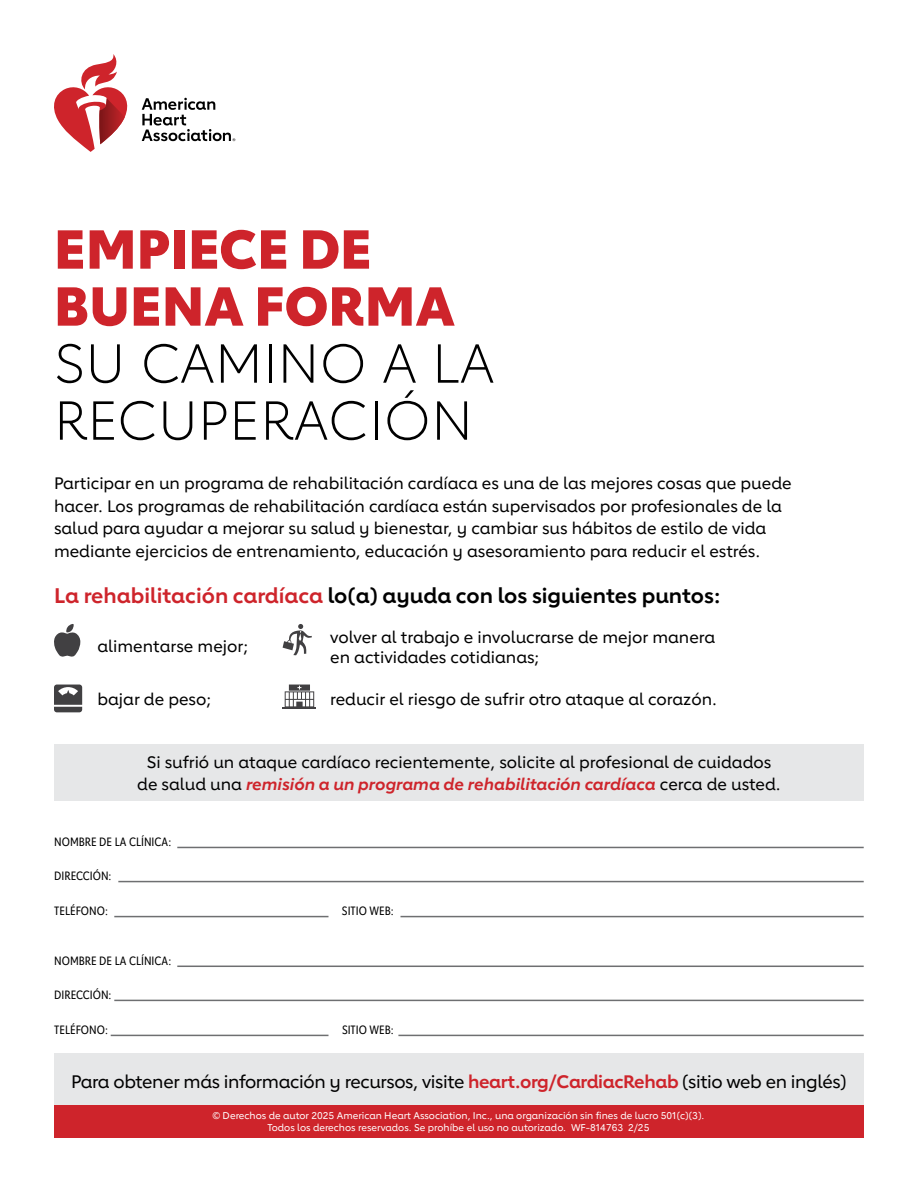
<style>
.page{position:relative;width:918px;height:1188px;background:#fff}
.page>*{position:absolute;margin:0;border:0;box-sizing:border-box;transform-origin:0 0}
.t1{font:300 54px/57px "Lub Dub";color:#000}
.t2{font:800 54px/57px "Lub Dub";color:#ce242b}
.t3{font:700 21px "Lub Dub";color:#000}
.Body{font:500 18px "Lub Dub";letter-spacing:-.02em;color:#000}
.Body-2{font:500 16.5px/22.5px "Lub Dub";color:#000}
.t4{font:12px "Lub Dub Condensed";color:#000}
.t5{font:500 9.75px/11.7px "Lub Dub";color:#fff;text-align:center}
.s1{color:#ce242b}
.s2{font-weight:700;font-style:italic;color:#ce242b}
.s3{font-weight:700;color:#ce242b}
</style>
<div class="page">
<div style="left:54px;top:744px;width:810px;height:57px;background:#e6e7e8"></div>
<div style="left:54px;top:1053px;width:810px;height:57px;background:#e6e7e8"></div>
<div style="left:54px;top:1105px;width:810px;height:33px;background:#ce242b"></div>
<svg style="left:54px;top:624px;width:26px;height:33px"></svg>
<svg style="left:54px;top:685px;width:28px;height:27px"></svg>
<svg style="left:283px;top:624px;width:29px;height:31px"></svg>
<hr style="left:283px;top:708px;width:33px;height:1px;background:#414042">
<svg style="left:285px;top:685px;width:29px;height:22px"></svg>
<svg style="left:142px;top:98px;width:93px;height:43px"></svg>
<svg style="left:54px;top:54px;width:74px;height:98px"></svg>
<hr style="left:177px;top:847px;width:687px;height:1px;background:#6e6f71">
<hr style="left:177px;top:966px;width:687px;height:1px;background:#6e6f71">
<hr style="left:114px;top:916px;width:214px;height:1px;background:#6e6f71">
<hr style="left:111px;top:1035px;width:217px;height:1px;background:#6e6f71">
<hr style="left:400px;top:916px;width:464px;height:1px;background:#6e6f71">
<hr style="left:398px;top:1035px;width:466px;height:1px;background:#6e6f71">
<hr style="left:118px;top:881px;width:746px;height:1px;background:#6e6f71">
<hr style="left:114px;top:1000px;width:750px;height:1px;background:#6e6f71">
<p class="t2" style="left:54px;top:220px;width:403px">EMPIECE DE<br>BUENA FORMA</p>
<p class="t1" style="left:54px;top:335px;width:442px">SU CAMINO A LA<br>RECUPERACIÓN</p>
<p class="Body-2" style="left:54px;top:472px;width:739px">Participar en un programa de rehabilitación cardíaca es una de las mejores cosas que puede hacer. Los programas de rehabilitación cardíaca están supervisados por profesionales de la salud para ayudar a mejorar su salud y bienestar, y cambiar sus hábitos de estilo de vida mediante ejercicios de entrenamiento, educación y asesoramiento para reducir el estrés.</p>
<p class="t3" style="left:54px;top:583px;width:668px"><span class="s1">La rehabilitación cardíaca</span> lo(a) ayuda con los siguientes puntos:</p>
<p class="Body-2" style="left:330px;top:627px;width:386px;line-height:19.5px">volver al trabajo e involucrarse de mejor manera en actividades cotidianas;</p>
<p class="Body-2" style="left:98px;top:635px;width:152px">alimentarse mejor;</p>
<p class="Body-2" style="left:98px;top:687px;width:115px">bajar de peso;</p>
<p class="Body-2" style="left:330px;top:687px;width:388px">reducir el riesgo de sufrir otro ataque al corazón.</p>
<p class="Body-2" style="left:137px;top:750px;width:645px;text-align:center">Si sufrió un ataque cardíaco recientemente, solicite al profesional de cuidados de salud una <span class="s2">remisión a un programa de rehabilitación cardíaca</span> cerca de usted.</p>
<p class="t4" style="left:54px;top:834px;width:119px">NOMBRE DE LA CLÍNICA:</p>
<p class="t4" style="left:54px;top:869px;width:59px">DIRECCIÓN:</p>
<p class="t4" style="left:54px;top:904px;width:55px">TELÉFONO:</p>
<p class="t4" style="left:342px;top:904px;width:53px">SITIO WEB:</p>
<p class="t4" style="left:54px;top:953px;width:119px">NOMBRE DE LA CLÍNICA:</p>
<p class="t4" style="left:54px;top:988px;width:59px">DIRECCIÓN:</p>
<p class="t4" style="left:54px;top:1022px;width:55px">TELÉFONO:</p>
<p class="t4" style="left:342px;top:1022px;width:53px">SITIO WEB:</p>
<p class="Body" style="left:71px;top:1071px;width:777px">Para obtener más información y recursos, visite <span class="s3">heart.org/CardiacRehab</span> (sitio web en inglés)</p>
<p class="t5" style="left:212px;top:1110px;width:494px">© Derechos de autor 2025 American Heart Association, Inc., una organización sin fines de lucro 501(c)(3).<br>Todos los derechos reservados. Se prohíbe el uso no autorizado. WF-814763 2/25</p>
</div>
